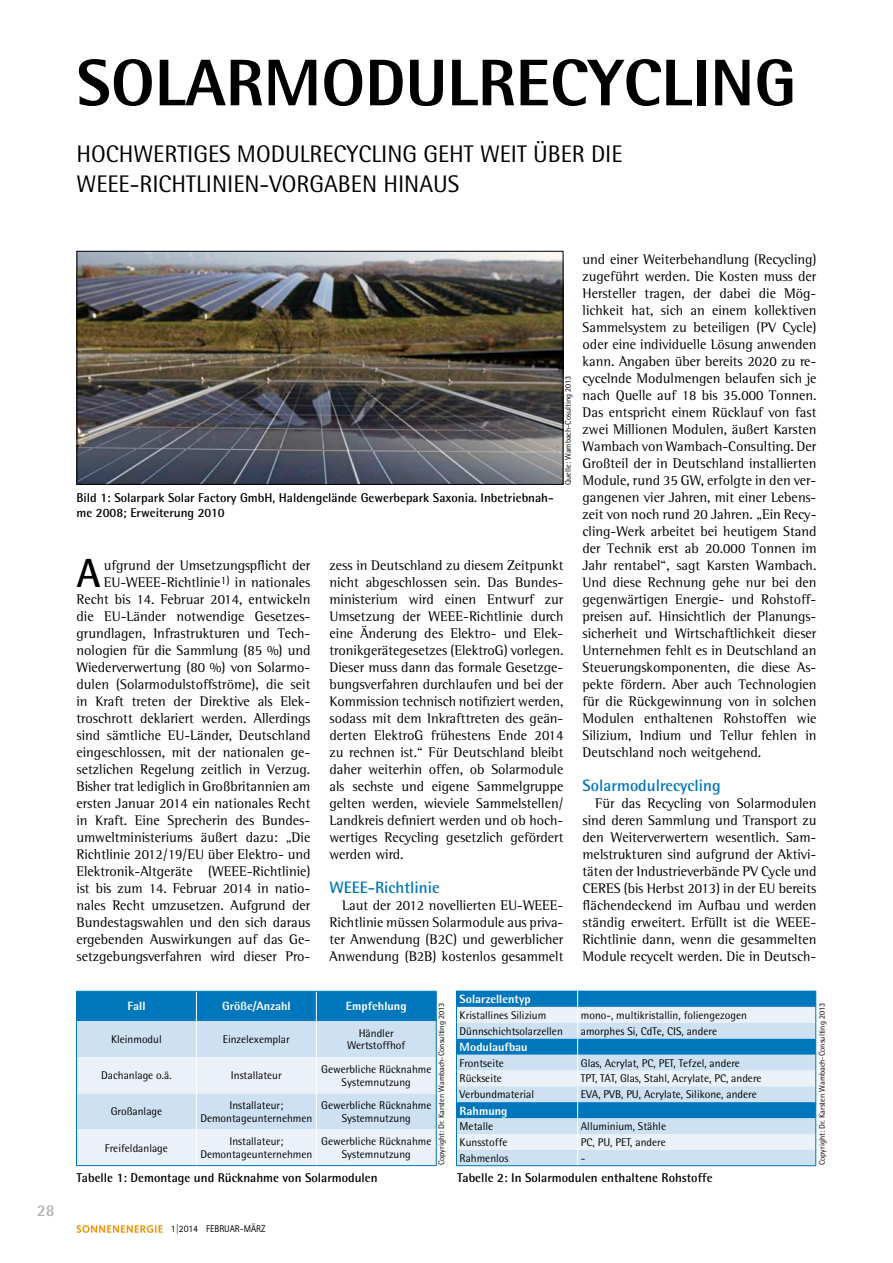
<style>
.page{position:relative;width:893px;height:1263px;background:#fff}
.page>*{position:absolute;margin:0;border:0;box-sizing:border-box;transform-origin:0 0}
.t1{font:800 66px "Rotis Semi Sans Std";color:#000}
.t2{font:700 40.8px "Rotis Semi Sans Std";color:#000}
.t3{font:24px "Rotis Semi Sans Std";color:#000}
.t4{font:700 16.5px "Rotis Semi Sans Std";color:#0076bc}
.t5{font:700 16.5px "Rotis Semi Sans Std";color:#b0b2b5}
.t6{font:14.25px/17px "Rotis Semi Serif Std";color:#000;text-align:justify}
.t7{font:700 12.75px/15px "Rotis Semi Sans Std";color:#000}
.t8{font:800 12px "Rotis Semi Sans Std";color:#fff}
.t9{font:11.25px/12.8px "Rotis Semi Sans Std";color:#000;text-align:center}
.t10{font:9.75px "Rotis Sans Serif Std";color:#000}
.t11{font:8.25px "Rotis Semi Sans Std";color:#000}
</style>
<div class="page">
<svg style="left:77px;top:1225px;width:86px;height:8px"></svg>
<img style="left:79px;top:253px;width:482px;height:230px">
<div style="left:77px;top:251px;width:486px;height:234px;border:1px solid #000"></div>
<svg style="left:76px;top:992px;width:361px;height:173px;background:#b7d5eb"></svg>
<hr style="left:76px;top:1021px;width:1px;height:36px;background:#0076bc">
<hr style="left:76px;top:1057px;width:1px;height:36px;background:#0076bc">
<hr style="left:76px;top:1093px;width:1px;height:36px;background:#0076bc">
<hr style="left:76px;top:1129px;width:1px;height:36px;background:#0076bc">
<hr style="left:76px;top:991px;width:120px;height:1px;background:#0076bc">
<hr style="left:196px;top:991px;width:120px;height:1px;background:#0076bc">
<hr style="left:316px;top:991px;width:121px;height:1px;background:#0076bc">
<hr style="left:76px;top:1165px;width:120px;height:1px;background:#0076bc">
<hr style="left:196px;top:1165px;width:120px;height:1px;background:#0076bc">
<hr style="left:316px;top:1165px;width:121px;height:1px;background:#0076bc">
<div style="left:457px;top:991px;width:358px;height:16px;background:#0076bc"></div>
<div style="left:457px;top:1007px;width:358px;height:16px;background:#ebf1f9"></div>
<svg style="left:457px;top:1023px;width:358px;height:142px;background:#a6cce7"></svg>
<svg style="left:815px;top:991px;width:1px;height:174px"></svg>
<svg style="left:577px;top:991px;width:1px;height:174px"></svg>
<svg style="left:456px;top:991px;width:1px;height:174px"></svg>
<hr style="left:456px;top:1165px;width:122px;height:1px;background:#0076bc">
<hr style="left:578px;top:1165px;width:238px;height:1px;background:#0076bc">
<h1 class="t1" style="left:77px;top:41px;width:153px">SO LARMODU</h1>
<h1 class="t1" style="left:447px;top:41px;width:68px">LRECYC</h1>
<h1 class="t1" style="left:661px;top:41px;width:64px">LING</h1>
<h3 class="t3" style="left:77px;top:139px;width:15px">HOCH</h3>
<h3 class="t3" style="left:134px;top:139px;width:30px">WERTI</h3>
<h3 class="t3" style="left:193px;top:139px;width:105px">GES MODULREC</h3>
<h3 class="t3" style="left:346px;top:139px;width:24px">YCLIN</h3>
<h3 class="t3" style="left:403px;top:139px;width:48px">G GEHT</h3>
<h3 class="t3" style="left:480px;top:139px;width:81px">WEIT ÜBER</h3>
<h3 class="t3" style="left:591px;top:139px;width:23px">DIE</h3>
<h3 class="t3" style="left:77px;top:169px;width:75px">WEEE-RICHTLINIEN</h3>
<h3 class="t3" style="left:260px;top:169px;width:79px">-VORGABEN</h3>
<h3 class="t3" style="left:383px;top:169px;width:14px">HINAU</h3>
<h3 class="t3" style="left:448px;top:169px;width:13px">S</h3>
<p class="t5" style="left:37px;top:1200px;width:19px">28</p>
<p class="t7" style="left:77px;top:490px;width:479px">Bild 1: Solarpark Solar Factory GmbH, Haldengelände Gewerbepark Saxonia. Inbetriebnah&shy;me 2008; Erweiterung 2010</p>
<p class="t11" style="left:563px;top:485px;width:111px;rotate:-90deg">Quelle: Wambach-Cosulting 2013</p>
<h2 class="t2" style="left:77px;top:548px;width:26px">A</h2>
<p class="t6" style="left:77px;top:556px;width:235px;text-align:right">ufgrund der Umsetzungspflicht der EU-WEEE-Richtlinie<sup>1)</sup> in nationales Recht bis 14. Februar 2014, entwickeln die EU-Länder notwendige Gesetzes&shy;grundlagen, Infrastrukturen und Tech&shy;nologien für die Sammlung (85 %) und Wiederverwertung (80 %) von Solarmo&shy;dulen (Solarmodulstoffströme), die seit in Kraft treten der Direktive als Elek&shy;troschrott deklariert werden. Allerdings sind sämtliche EU-Länder, Deutschland eingeschlossen, mit der nationalen ge&shy;setzlichen Regelung zeitlich in Verzug.<br>Bisher trat lediglich in Großbritannien am ersten Januar 2014 ein nationales Recht in Kraft. Eine Sprecherin des Bundes&shy;umweltministeriums äußert dazu: „Die Richtlinie 2012/19/EU über Elektro- und Elektronik-Altgeräte (WEEE-Richtlinie) ist bis zum 14. Februar 2014 in natio&shy;nales Recht umzusetzen. Aufgrund der Bundestagswahlen und den sich daraus ergebenden Auswirkungen auf das Ge&shy;setzgebungsverfahren wird dieser Pro-</p>
<p class="t6" style="left:330px;top:557px;width:235px">zess in Deutschland zu diesem Zeitpunkt nicht abgeschlossen sein. Das Bundes&shy;ministerium wird einen Entwurf zur Umsetzung der WEEE-Richtlinie durch eine Änderung des Elektro- und Elek&shy;tronikgerätegesetzes (ElektroG) vorlegen.<br>Dieser muss dann das formale Gesetzge&shy;bungsverfahren durchlaufen und bei der Kommission technisch notifiziert werden, sodass mit dem Inkrafttreten des geän&shy;derten ElektroG frühestens Ende 2014 zu rechnen ist.“ Für Deutschland bleibt daher weiterhin offen, ob Solarmodule als sechste und eigene Sammelgruppe gelten werden, wieviele Sammelstellen/ Landkreis definiert werden und ob hoch&shy;wertiges Recycling gesetzlich gefördert werden wird.</p>
<p class="t4" style="left:330px;top:877px;width:112px">WEEE-Richtlinie</p>
<p class="t6" style="left:330px;top:897px;width:235px;text-indent:13px">Laut der 2012 novellierten EU-WEEE-Richtlinie müssen Solarmodule aus priva&shy;ter Anwendung (B2C) und gewerblicher Anwendung (B2B) kostenlos gesammelt</p>
<p class="t6" style="left:583px;top:250px;width:235px">und einer Weiterbehandlung (Recycling) zugeführt werden. Die Kosten muss der Hersteller tragen, der dabei die Mög&shy;lichkeit hat, sich an einem kollektiven Sammelsystem zu beteiligen (PV Cycle) oder eine individuelle Lösung anwenden kann. Angaben über bereits 2020 zu re&shy;cycelnde Modulmengen belaufen sich je nach Quelle auf 18 bis 35.000 Tonnen.<br>Das entspricht einem Rücklauf von fast zwei Millionen Modulen, äußert Karsten Wambach von Wambach-Consulting. Der Großteil der in Deutschland installierten Module, rund 35 GW, erfolgte in den ver&shy;gangenen vier Jahren, mit einer Lebens&shy;zeit von noch rund 20 Jahren. „Ein Recy&shy;cling-Werk arbeitet bei heutigem Stand der Technik erst ab 20.000 Tonnen im Jahr rentabel“, sagt Karsten Wambach.<br>Und diese Rechnung gehe nur bei den gegenwärtigen Energie- und Rohstoff&shy;preisen auf. Hinsichtlich der Planungs&shy;sicherheit und Wirtschaftlichkeit dieser Unternehmen fehlt es in Deutschland an Steuerungskomponenten, die diese As&shy;pekte fördern. Aber auch Technologien für die Rückgewinnung von in solchen Modulen enthaltenen Rohstoffen wie Silizium, Indium und Tellur fehlen in Deutschland noch weitgehend.</p>
<p class="t4" style="left:583px;top:775px;width:139px">Solarmodulrecycling</p>
<p class="t6" style="left:583px;top:795px;width:235px;text-indent:13px">Für das Recycling von Solarmodulen sind deren Sammlung und Transport zu den Weiterverwertern wesentlich. Sam&shy;melstrukturen sind aufgrund der Aktivi&shy;täten der Industrieverbände PV Cycle und CERES (bis Herbst 2013) in der EU bereits flächendeckend im Aufbau und werden ständig erweitert. Erfüllt ist die WEEE-Richtlinie dann, wenn die gesammelten Module recycelt werden. Die in Deutsch-</p>
<p class="t8" style="left:127px;top:999px;width:20px">Fall</p>
<p class="t8" style="left:222px;top:999px;width:70px">Größe/Anzahl</p>
<p class="t8" style="left:346px;top:999px;width:62px">Empfehlung</p>
<p class="t9" style="left:111px;top:1033px;width:52px">Kleinmodul</p>
<p class="t9" style="left:223px;top:1033px;width:69px">Einzelexemplar</p>
<p class="t9" style="left:347px;top:1026px;width:60px">Händler<br>Wertstoffhof</p>
<p class="t9" style="left:101px;top:1069px;width:72px">Dachanlage o.ä.</p>
<p class="t9" style="left:231px;top:1069px;width:52px">I nstallateur</p>
<p class="t9" style="left:321px;top:1062px;width:112px">Gewerbliche Rücknahme<br>Systemnutzung</p>
<p class="t9" style="left:111px;top:1105px;width:53px">Großanlage</p>
<p class="t9" style="left:200px;top:1099px;width:113px">I nstallateur;<br>Demontageunternehmen</p>
<p class="t9" style="left:321px;top:1099px;width:112px">Gewerbliche Rücknahme<br>Systemnutzung</p>
<p class="t9" style="left:105px;top:1141px;width:65px">Freifeldanlage</p>
<p class="t9" style="left:200px;top:1135px;width:113px">I nstallateur;<br>Demontageunternehmen</p>
<p class="t9" style="left:321px;top:1135px;width:112px">Gewerbliche Rücknahme<br>Systemnutzung</p>
<p class="t7" style="left:77px;top:1170px;width:303px">Tabelle 1: Demontage und Rücknahme von Solarmodulen</p>
<p class="t11" style="left:437px;top:1165px;width:164px;rotate:-90deg">Copyright: Dr. Karsten Wambach-Consulting 2013</p>
<p class="t8" style="left:460px;top:991px;width:72px">Solarzellentyp</p>
<p class="t9" style="left:460px;top:1008px;width:88px">Kristallines Silizium</p>
<p class="t9" style="left:581px;top:1008px;width:168px">mono-, multikristallin, foliengezogen</p>
<p class="t9" style="left:460px;top:1024px;width:105px">Dünnschichtsolarzellen</p>
<p class="t9" style="left:581px;top:1024px;width:138px">amorphes Si, CdTe, CIS, andere</p>
<p class="t8" style="left:460px;top:1039px;width:70px">Modulaufbau</p>
<p class="t9" style="left:460px;top:1056px;width:46px">Frontseite</p>
<p class="t9" style="left:581px;top:1056px;width:161px">Glas, Acrylat, PC, PET, Tefzel, andere</p>
<p class="t9" style="left:460px;top:1072px;width:44px">Rückseite</p>
<p class="t9" style="left:581px;top:1072px;width:182px">TPT, TAT, Glas, Stahl, Acrylate, PC, andere</p>
<p class="t9" style="left:460px;top:1088px;width:76px">Verbundmaterial</p>
<p class="t9" style="left:581px;top:1088px;width:177px">EVA, PVB, PU, Acrylate, Silikone, andere</p>
<p class="t8" style="left:460px;top:1103px;width:49px">Rahmung</p>
<p class="t9" style="left:460px;top:1120px;width:35px">Metalle</p>
<p class="t9" style="left:581px;top:1120px;width:87px">Alluminium, Stähle</p>
<p class="t9" style="left:460px;top:1136px;width:49px">Kunsstoffe</p>
<p class="t9" style="left:581px;top:1136px;width:87px">PC, PU, PET, andere</p>
<p class="t9" style="left:460px;top:1151px;width:50px">Rahmenlos</p>
<p class="t9" style="left:581px;top:1151px;width:6px">-</p>
<p class="t7" style="left:457px;top:1170px;width:257px">Tabelle 2: In Solarmodulen enthaltene Rohstoffe</p>
<p class="t10" style="left:171px;top:1223px;width:96px">1|2014 FEBRUAR-MÄRZ</p>
<p class="t11" style="left:817px;top:1165px;width:164px;rotate:-90deg">Copyright: Dr. Karsten Wambach-Consulting 2013</p>
</div>
